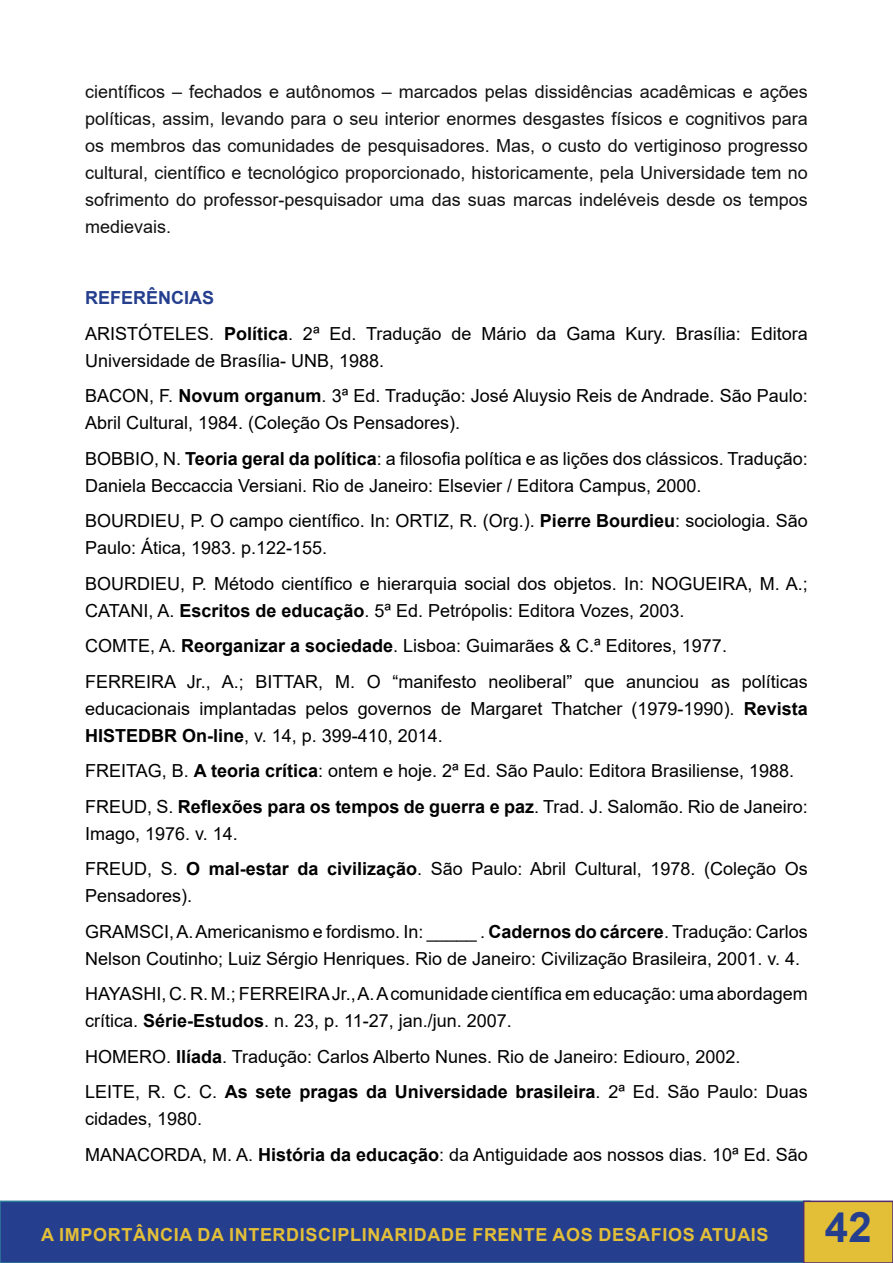
<style>
.page{position:relative;width:893px;height:1263px;background:#fff}
.page>*{position:absolute;margin:0;border:0;box-sizing:border-box;transform-origin:0 0}
.t1{font:700 42px "Arial";color:#253f8e}
.t2{font:18px/27px "Arial";color:#000}
.t3{font:18px/27px "Arial";color:#111;text-align:justify}
.t4{font:700 18px "Arial";letter-spacing:.035em;color:#e3bf38}
.t5{font:700 18px "Arial";color:#253f8e}
.s1{font-weight:700}
</style>
<div class="page">
<div style="left:0;top:1200px;width:811px;height:63px;background:#253f8e;border:2px solid #2c7d98"></div>
<div style="left:803px;top:1200px;width:90px;height:63px;background:#e3bf38;border:2px solid #502d71"></div>
<p class="t3" style="left:85px;top:78px;width:724px">científicos – fechados e autônomos – marcados pelas dissidências acadêmicas e ações políticas, assim, levando para o seu interior enormes desgastes físicos e cognitivos para os membros das comunidades de pesquisadores. Mas, o custo do vertiginoso progresso cultural, científico e tecnológico proporcionado, historicamente, pela Universidade tem no sofrimento do professor-pesquisador uma das suas marcas indeléveis desde os tempos medievais.</p>
<p class="t5" style="left:85px;top:285px;width:131px">REFERÊNCIAS</p>
<p class="t2" style="left:85px;top:320px;width:724px">ARISTÓTELES. <span class="s1">Política</span>. 2ª Ed. Tradução de Mário da Gama Kury. Brasília: Editora<br>Universidade de Brasília- UNB, 1988.</p>
<p class="t2" style="left:85px;top:382px;width:724px">BACON, F. <span class="s1">Novum organum</span>. 3ª Ed. Tradução: José Aluysio Reis de Andrade. São Paulo:<br>Abril Cultural, 1984. (Coleção Os Pensadores).</p>
<p class="t2" style="left:85px;top:445px;width:724px">BOBBIO, N. <span class="s1">Teoria geral da política</span>: a filosofia política e as lições dos clássicos. Tradução:<br>Daniela Beccaccia Versiani. Rio de Janeiro: Elsevier / Editora Campus, 2000.</p>
<p class="t2" style="left:85px;top:507px;width:724px">BOURDIEU, P. O campo científico. In: ORTIZ, R. (Org.). <span class="s1">Pierre Bourdieu</span>: sociologia. São<br>Paulo: Ática, 1983. p.122-155.</p>
<p class="t2" style="left:85px;top:570px;width:724px">BOURDIEU, P. Método científico e hierarquia social dos objetos. In: NOGUEIRA, M. A.;<br>CATANI, A. <span class="s1">Escritos de educação</span>. 5ª Ed. Petrópolis: Editora Vozes, 2003.</p>
<p class="t2" style="left:85px;top:632px;width:643px">COMTE, A. <span class="s1">Reorganizar a sociedade</span>. Lisboa: Guimarães &amp; C.ª Editores, 1977.</p>
<p class="t2" style="left:85px;top:668px;width:724px;text-align:justify">FERREIRA Jr., A.; BITTAR, M. O “manifesto neoliberal” que anunciou as políticas educacionais implantadas pelos governos de Margaret Thatcher (1979-1990). <span class="s1">Revista HISTEDBR On-line</span>, v. 14, p. 399-410, 2014.</p>
<p class="t2" style="left:85px;top:757px;width:710px">FREITAG, B. <span class="s1">A teoria crítica</span>: ontem e hoje. 2ª Ed. São Paulo: Editora Brasiliense, 1988.</p>
<p class="t2" style="left:85px;top:793px;width:724px">FREUD, S. <span class="s1">Reflexões para os tempos de guerra e paz</span>. Trad. J. Salomão. Rio de Janeiro:<br>Imago, 1976. v. 14.</p>
<p class="t2" style="left:85px;top:855px;width:724px">FREUD, S. <span class="s1">O mal-estar da civilização</span>. São Paulo: Abril Cultural, 1978. (Coleção Os<br>Pensadores).</p>
<p class="t2" style="left:85px;top:918px;width:724px">GRAMSCI, A. Americanismo e fordismo. In: _____ . <span class="s1">Cadernos do cárcere</span>. Tradução: Carlos<br>Nelson Coutinho; Luiz Sérgio Henriques. Rio de Janeiro: Civilização Brasileira, 2001. v. 4.</p>
<p class="t2" style="left:85px;top:980px;width:724px">HAYASHI, C. R. M.; FERREIRA Jr., A. A comunidade científica em educação: uma abordagem crítica. <span class="s1">Série-Estudos</span>. n. 23, p. 11-27, jan./jun. 2007.</p>
<p class="t2" style="left:85px;top:1043px;width:657px">HOMERO. <span class="s1">Ilíada</span>. Tradução: Carlos Alberto Nunes. Rio de Janeiro: Ediouro, 2002.</p>
<p class="t2" style="left:85px;top:1078px;width:724px">LEITE, R. C. C. <span class="s1">As sete pragas da Universidade brasileira</span>. 2ª Ed. São Paulo: Duas cidades, 1980.</p>
<p class="t2" style="left:85px;top:1141px;width:724px">MANACORDA, M. A. <span class="s1">História da educação</span>: da Antiguidade aos nossos dias. 10ª Ed. São</p>
<p class="t4" style="left:41px;top:1222px;width:729px">A IMPORTÂNCIA DA INTERDISCIPLINARIDADE FRENTE AOS DESAFIOS ATUAIS</p>
<h1 class="t1" style="left:825px;top:1198px;width:48px">42</h1>
</div>
